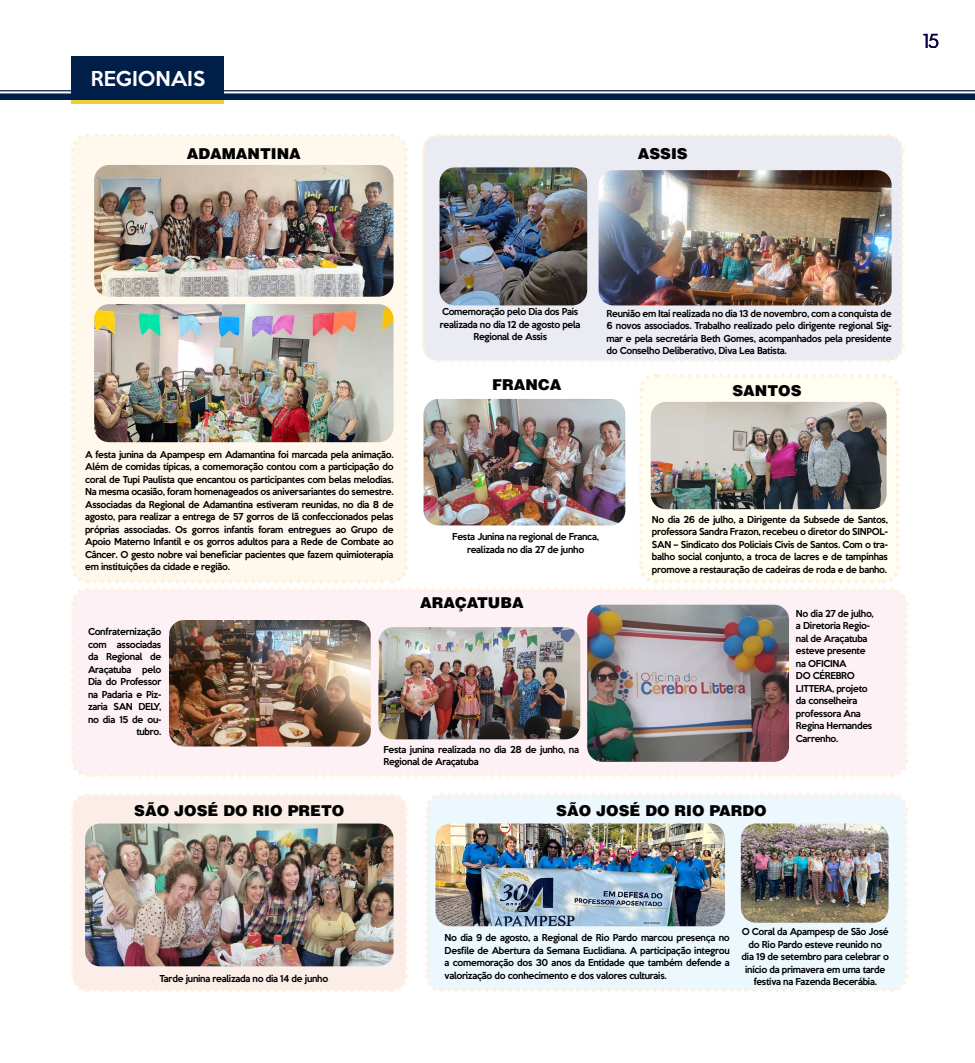
<style>
.page{position:relative;width:975px;height:1063px;background:#fff}
.page>*{position:absolute;margin:0;border:0;box-sizing:border-box;transform-origin:0 0}
.t1{font:300 20px "Futura BT";color:#0a0048}
.t2{font:500 18.75px "Keep Calm";color:#fff}
.t3{font:900 15px "Helvetica";color:#000}
.t4{font:500 8.75px/12.5px "Keep Calm";letter-spacing:-.03em;color:#000;text-align:justify}
</style>
<div class="page">
<div style="left:73px;top:795px;width:333px;height:195px;background:#fbeee8;border-radius:14px"></div>
<svg style="left:71px;top:817px;width:17px;height:175px"></svg>
<svg style="left:94px;top:974px;width:315px;height:18px"></svg>
<svg style="left:391px;top:793px;width:18px;height:175px"></svg>
<svg style="left:71px;top:793px;width:313px;height:18px"></svg>
<hr style="left:0;top:90px;width:974px;height:1px;background:#001f48">
<div style="left:71px;top:56px;width:153px;height:41px;background:#001f48"></div>
<div style="left:71px;top:97px;width:153px;height:7px;background:#ecd23a"></div>
<svg style="left:0;top:93px;width:974px;height:7px;background:#0d2b51"></svg>
<img style="left:85px;top:824px;width:308px;height:142px">
<div style="left:427px;top:795px;width:478px;height:195px;background:#ecf8fe;border-radius:14px"></div>
<svg style="left:425px;top:817px;width:17px;height:175px"></svg>
<svg style="left:448px;top:974px;width:461px;height:18px"></svg>
<svg style="left:890px;top:793px;width:19px;height:175px"></svg>
<svg style="left:425px;top:793px;width:459px;height:18px"></svg>
<img style="left:740px;top:824px;width:148px;height:99px">
<img style="left:435px;top:824px;width:290px;height:102px">
<img style="left:71px;top:134px;width:838px;height:643px">
<img style="left:169px;top:620px;width:202px;height:127px">
<img style="left:378px;top:627px;width:202px;height:112px">
<img style="left:587px;top:605px;width:202px;height:157px">
<h2 class="t2" style="left:91px;top:62px;width:116px">REGIONAIS</h2>
<h3 class="t3" style="left:187px;top:144px;width:116px">ADAMANTINA</h3>
<h3 class="t3" style="left:637px;top:144px;width:51px">ASSIS</h3>
<h1 class="t1" style="left:920px;top:29px;width:20px">15</h1>
<p class="t4" style="left:440px;top:305px;width:142px;text-align:center">Comemoração pelo Dia dos Pais realizada no dia 12 de agosto pela<br>Regional de Assis</p>
<h3 class="t3" style="left:492px;top:375px;width:71px">FRANCA</h3>
<p class="t4" style="left:606px;top:306px;width:286px">Reunião em Itaí realizada no dia 13 de novembro, com a conquista de 6 novos associados. Trabalho realizado pelo dirigente regional Sig&shy;mar e pela secretária Beth Gomes, acompanhados pela presidente do Conselho Deliberativo, Diva Lea Batista.</p>
<h3 class="t3" style="left:732px;top:381px;width:71px">SANTOS</h3>
<p class="t4" style="left:85px;top:447px;width:310px">A festa junina da Apampesp em Adamantina foi marcada pela animação.<br>Além de comidas típicas, a comemoração contou com a participação do coral de Tupi Paulista que encantou os participantes com belas melodias.<br>Na mesma ocasião, foram homenageados os aniversariantes do semestre.<br>Associadas da Regional de Adamantina estiveram reunidas, no dia 8 de agosto, para realizar a entrega de 57 gorros de lã confeccionados pelas próprias associadas. Os gorros infantis foram entregues ao Grupo de Apoio Materno Infantil e os gorros adultos para a Rede de Combate ao Câncer. O gesto nobre vai beneficiar pacientes que fazem quimioterapia em instituições da cidade e região.</p>
<p class="t4" style="left:88px;top:625px;width:75px;text-align:right">Confraternização com associadas da Regional de<br>Araçatuba pelo<br>Dia do Professor na Padaria e Piz&shy;zaria SAN DELY, no dia 15 de ou&shy;tubro.</p>
<p class="t4" style="left:452px;top:530px;width:148px;text-align:center">Festa Junina na regional de Franca, realizada no dia 27 de junho</p>
<h3 class="t3" style="left:420px;top:593px;width:105px">ARAÇATUBA</h3>
<p class="t4" style="left:383px;top:742px;width:197px">Festa junina realizada no dia 28 de junho, na<br>Regional de Araçatuba</p>
<p class="t4" style="left:652px;top:513px;width:237px">No dia 26 de julho, a Dirigente da Subsede de Santos, professora Sandra Frazon, recebeu o diretor do SINPOL-SAN – Sindicato dos Policiais Civis de Santos. Com o tra&shy;balho social conjunto, a troca de lacres e de tampinhas promove a restauração de cadeiras de roda e de banho.</p>
<p class="t4" style="left:796px;top:606px;width:79px;text-align:left">No dia 27 de julho, a Diretoria Regio&shy;nal de Araçatuba esteve presente na OFICINA<br>DO CÉREBRO<br>LITTERA, projeto da conselheira professora Ana<br>Regina Hernandes<br>Carrenho.</p>
<h3 class="t3" style="left:134px;top:800px;width:211px">SÃO JOSÉ DO RIO PRETO</h3>
<p class="t4" style="left:159px;top:971px;width:170px">Tarde junina realizada no dia 14 de junho</p>
<h3 class="t3" style="left:556px;top:800px;width:212px">SÃO JOSÉ DO RIO PARDO</h3>
<p class="t4" style="left:444px;top:931px;width:287px">No dia 9 de agosto, a Regional de Rio Pardo marcou presença no Desfile de Abertura da Semana Euclidiana. A participação integrou a comemoração dos 30 anos da Entidade que também defende a valorização do conhecimento e dos valores culturais.</p>
<p class="t4" style="left:741px;top:925px;width:149px;text-align:center">O Coral da Apampesp de São José do Rio Pardo esteve reunido no dia 19 de setembro para celebrar o início da primavera em uma tarde festiva na Fazenda Becerábia.</p>
</div>
